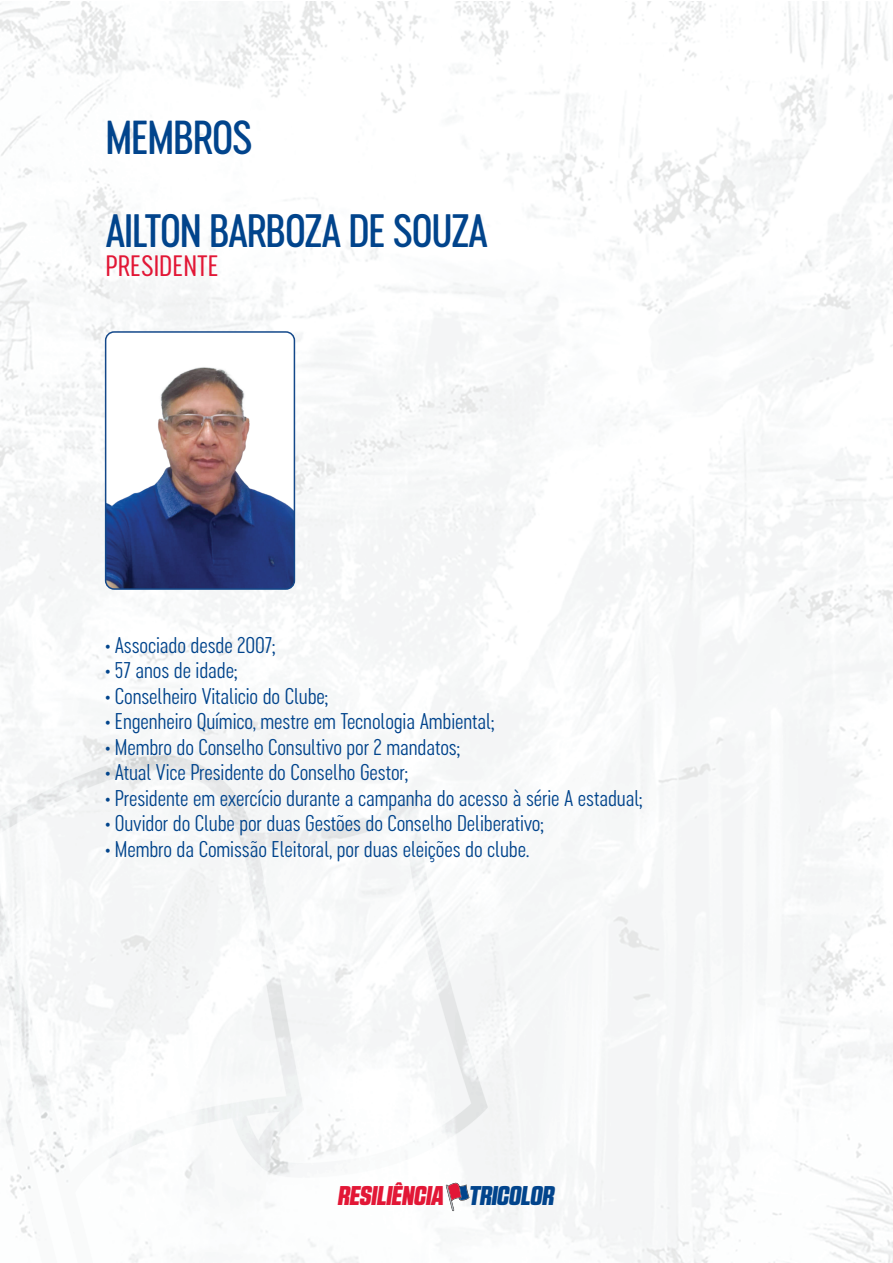
<style>
.page{position:relative;width:893px;height:1263px;background:#fff}
.page>*{position:absolute;margin:0;border:0;box-sizing:border-box;transform-origin:0 0}
.t1{font:43.5px "Cervino Semi Bold Neue";letter-spacing:-.03em;color:#01448c}
.t2{font:42.75px "Cervino Semi Bold Neue";letter-spacing:-.03em;color:#01448c}
.t3{font:27.45px "Cervino Medium Neue";color:#e21736}
.t4{font:italic 900 27.15px "RB No 2.1 a";color:#e21736}
.t5{font:21.3px "Cervino Regular Neue";letter-spacing:-.005em;color:#01448c}
.s1{color:#01448c}
</style>
<div class="page">
<img style="left:1px;top:1px;width:892px;height:1262px">
<svg style="left:446px;top:1182px;width:23px;height:29px"></svg>
<img style="left:106px;top:332px;width:188px;height:257px">
<div style="left:105px;top:331px;width:190px;height:259px;border:2px solid #13488a;border-radius:9px"></div>
<h1 class="t1" style="left:106px;top:109px;width:148px">MEMBROS</h1>
<h2 class="t2" style="left:106px;top:202px;width:384px">AILTON BARBOZA DE SOUZA</h2>
<p class="t3" style="left:106px;top:247px;width:115px">PRESIDENTE</p>
<p class="t5" style="left:106px;top:631px;width:171px">• Associado desde 2007;</p>
<p class="t5" style="left:106px;top:656px;width:133px">• 57 anos de idade;</p>
<p class="t5" style="left:106px;top:682px;width:224px">• Conselheiro Vitalicio do Clube;</p>
<p class="t5" style="left:106px;top:707px;width:390px">• Engenheiro Químico, mestre em Tecnologia Ambiental;</p>
<p class="t5" style="left:106px;top:733px;width:356px">• Membro do Conselho Consultivo por 2 mandatos;</p>
<p class="t5" style="left:106px;top:758px;width:304px">• Atual Vice Presidente do Conselho Gestor;</p>
<p class="t5" style="left:106px;top:784px;width:538px">• Presidente em exercício durante a campanha do acesso à série A estadual;</p>
<p class="t5" style="left:106px;top:809px;width:440px">• Ouvidor do Clube por duas Gestões do Conselho Deliberativo;</p>
<p class="t5" style="left:106px;top:835px;width:425px">• Membro da Comissão Eleitoral, por duas eleições do clube.</p>
<p class="t4" style="left:338px;top:1179px;width:217px">RESILIÊNCIA <span class="s1">TRICOLOR</span></p>
</div>
